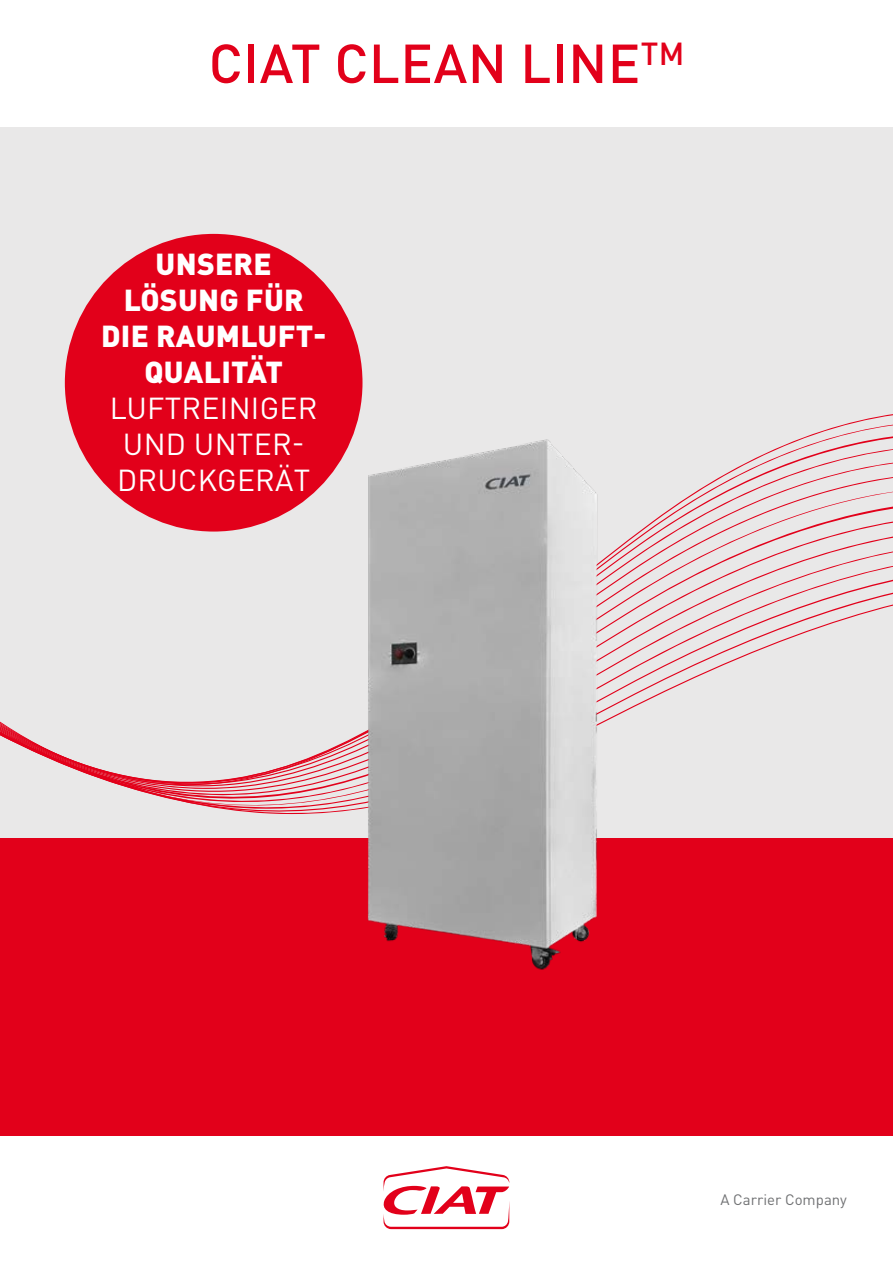
<style>
.page{position:relative;width:893px;height:1263px;background:#fff}
.page>*{position:absolute;margin:0;border:0;box-sizing:border-box;transform-origin:0 0}
.t1{font:500 54px "DIN Pro";letter-spacing:.01em;color:#e2001a}
.t2{font:900 30px/36px "DIN Pro";letter-spacing:.01em;color:#fff;text-align:center}
.t3{font:30px/36px "DIN Pro";letter-spacing:.01em;color:#fff}
.t4{font:15px "DIN Pro";color:#707173}
</style>
<div class="page">
<div style="left:0;top:128px;width:893px;height:761px;background:#e9e8e8"></div>
<div style="left:0;top:838px;width:893px;height:297px;background:#e2001a"></div>
<svg style="left:383px;top:1166px;width:127px;height:64px"></svg>
<svg style="left:0;top:395px;width:893px;height:407px"></svg>
<div style="left:65px;top:234px;width:297px;height:297px;background:#e2001a;border-radius:50%"></div>
<img style="left:357px;top:433px;width:253px;height:537px">
<h1 class="t1" style="left:209px;top:27px;width:477px">CIAT CLEAN LINE<sup>TM</sup></h1>
<p class="t2" style="left:101px;top:245px;width:227px">UNSERE<br>LÖSUNG FÜR<br>DIE RAUMLUFT-<br>QUALITÄT</p>
<p class="t3" style="left:110px;top:389px;width:209px">LUFTREINIGER<br>UND UNTER-<br>DRUCKGERÄT</p>
<p class="t4" style="left:720px;top:1189px;width:128px">A Carrier Company</p>
</div>
